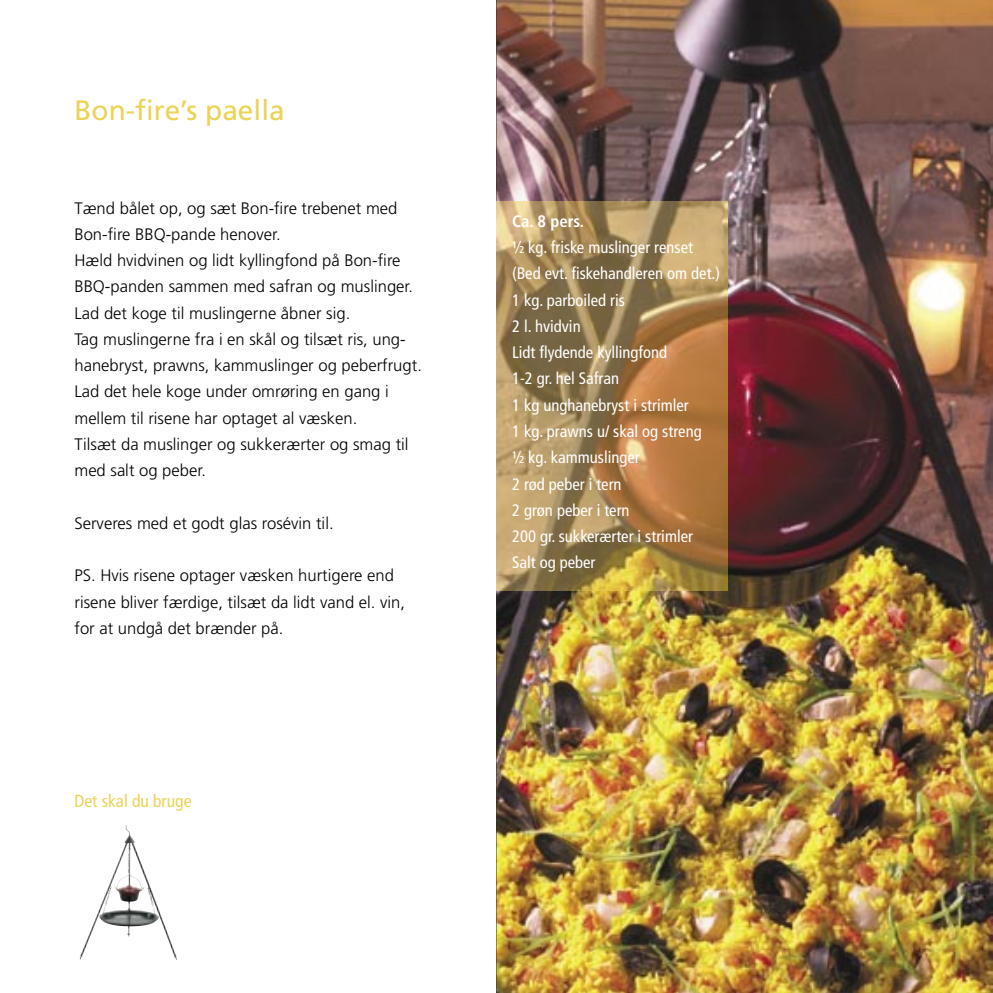
<style>
.page{position:relative;width:993px;height:993px;background:#fff}
.page>*{position:absolute;margin:0;border:0;box-sizing:border-box;transform-origin:0 0}
.t1{font:28px "Frutiger";color:#ebd356}
.t2{font:condensed 17.5px "Frutiger";color:#ebd356}
.t3{font:300 16.62px/26.2px "Frutiger";color:#000}
.t4{font:condensed 16.62px/26.2px "Frutiger";color:#fff}
.t5{font:700 condensed 16.62px "Frutiger";color:#fff}
</style>
<div class="page">
<img style="left:496px;top:0;width:496px;height:992px">
<img style="left:496px;top:201px;width:231px;height:389px">
<img style="left:80px;top:825px;width:97px;height:135px">
<h1 class="t1" style="left:74px;top:94px;width:212px">Bon-fire’s paella</h1>
<p class="t3" style="left:74px;top:195px;width:349px">Tænd bålet op, og sæt Bon-fire trebenet med Bon-fire BBQ-pande henover.<br>Hæld hvidvinen og lidt kyllingfond på Bon-fire BBQ-panden sammen med safran og muslinger.<br>Lad det koge til muslingerne åbner sig.<br>Tag muslingerne fra i en skål og tilsæt ris, ung&shy;hanebryst, prawns, kammuslinger og peberfrugt.<br>Lad det hele koge under omrøring en gang i mellem til risene har optaget al væsken.<br>Tilsæt da muslinger og sukkerærter og smag til med salt og peber.</p>
<p class="t3" style="left:74px;top:510px;width:260px">Serveres med et godt glas rosévin til.</p>
<p class="t3" style="left:74px;top:562px;width:332px">PS. Hvis risene optager væsken hurtigere end risene bliver færdige, tilsæt da lidt vand el. vin, for at undgå det brænder på.</p>
<p class="t2" style="left:74px;top:790px;width:118px">Det skal du bruge</p>
<p class="t5" style="left:512px;top:211px;width:73px">Ca. 8 pers.</p>
<p class="t4" style="left:512px;top:234px;width:209px">½ kg. friske muslinger renset (Bed evt. fiskehandleren om det.)<br>1 kg. parboiled ris<br>2 l. hvidvin<br>Lidt flydende kyllingfond<br>1-2 gr. hel Safran<br>1 kg unghanebryst i strimler<br>1 kg. prawns u/ skal og streng<br>½ kg. kammuslinger<br>2 rød peber i tern<br>2 grøn peber i tern<br>200 gr. sukkerærter i strimler<br>Salt og peber</p>
</div>
